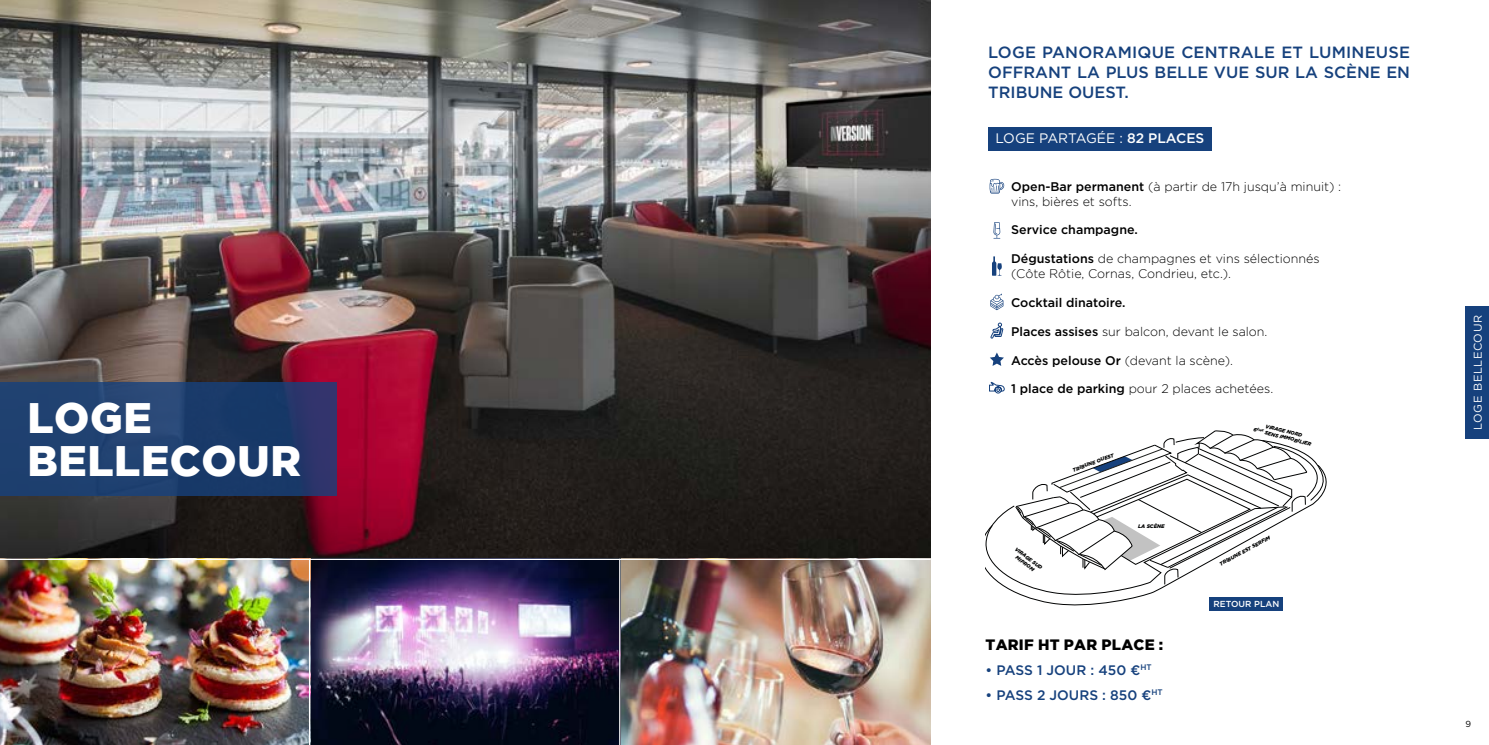
<style>
.page{position:relative;width:1489px;height:745px;background:#fff}
.page>*{position:absolute;margin:0;border:0;box-sizing:border-box;transform-origin:0 0}
.t1{font:900 42.5px "Gotham";letter-spacing:.015em;color:#fff}
.t2{font:500 16.25px/20px "Gotham";color:#16417d;text-align:justify}
.t3{font:900 15px "Gotham";letter-spacing:.015em;color:#000}
.t4{font:500 13.75px "Gotham";color:#16417d}
.t5{font:13.75px "Gotham";color:#fff}
.t6{font:300 12.5px/15px "Gotham";color:#000}
.t7{font:500 12.5px "Gotham";color:#000}
.t8{font:11.25px "Gotham";letter-spacing:.05em;color:#fff}
.t9{font:500 8.75px "Gotham";color:#fff}
.t10{font:8.75px "Gotham";color:#000}
.t11{font:italic 900 5.12px/6.1px "Gotham";color:#010202;text-align:center}
.s1{font-weight:500}
</style>
<div class="page">
<img style="left:0;top:0;width:930px;height:744px">
<hr style="left:0;top:558px;width:930px;height:1px;background:#fff">
<hr style="left:309px;top:558px;width:1px;height:186px;background:#fff">
<hr style="left:619px;top:558px;width:1px;height:186px;background:#fff">
<div style="left:1464px;top:306px;width:24px;height:132px;background:#16417d"></div>
<svg style="left:0;top:382px;width:337px;height:113px;background:#203d6d"></svg>
<div style="left:988px;top:126px;width:223px;height:24px;background:#16417d"></div>
<div style="left:1209px;top:596px;width:74px;height:14px;background:#16417d"></div>
<svg style="left:985px;top:430px;width:342px;height:168px"></svg>
<svg style="left:990px;top:322px;width:13px;height:16px"></svg>
<svg style="left:989px;top:381px;width:15px;height:12px"></svg>
<svg style="left:990px;top:352px;width:13px;height:13px"></svg>
<svg style="left:992px;top:256px;width:9px;height:19px"></svg>
<svg style="left:990px;top:293px;width:13px;height:17px"></svg>
<svg style="left:989px;top:179px;width:15px;height:14px"></svg>
<svg style="left:993px;top:222px;width:7px;height:16px"></svg>
<h1 class="t1" style="left:27px;top:393px;width:126px">LOGE</h1>
<h1 class="t1" style="left:27px;top:436px;width:275px">BELLECOUR</h1>
<h2 class="t2" style="left:988px;top:42px;width:423px">LOGE PANORAMIQUE CENTRALE ET LUMINEUSE OFFRANT LA PLUS BELLE VUE SUR LA SCÈNE EN TRIBUNE OUEST.</h2>
<p class="t5" style="left:995px;top:130px;width:210px">LOGE PARTAGÉE : <span class="s1">82 PLACES</span></p>
<p class="t6" style="left:1011px;top:178px;width:331px"><span class="s1">Open-Bar permanent</span> (à partir de 17h jusqu’à minuit) : vins, bières et softs.</p>
<p class="t7" style="left:1011px;top:221px;width:128px">Service champagne.</p>
<p class="t6" style="left:1011px;top:251px;width:310px"><span class="s1">Dégustations</span> de champagnes et vins sélectionnés (Côte Rôtie, Cornas, Condrieu, etc.).</p>
<p class="t7" style="left:1011px;top:294px;width:116px">Cocktail dinatoire.</p>
<p class="t6" style="left:1011px;top:323px;width:258px"><span class="s1">Places assises</span> sur balcon, devant le salon.</p>
<p class="t6" style="left:1011px;top:352px;width:223px"><span class="s1">Accès pelouse Or</span> (devant la scène).</p>
<p class="t6" style="left:1011px;top:381px;width:264px"><span class="s1">1 place de parking</span> pour 2 places achetées.</p>
<p class="t11" style="left:1017px;top:545px;width:34px;rotate:37deg">VIRAGE SUD<br>MIPROM</p>
<p class="t11" style="left:1071px;top:466px;width:45px;rotate:-20deg">TRIBUNE OUEST</p>
<p class="t11" style="left:1137px;top:522px;width:28px">LA SCÈNE</p>
<p class="t3" style="left:985px;top:635px;width:179px">TARIF HT PAR PLACE :</p>
<p class="t4" style="left:985px;top:660px;width:167px">• PASS 1 JOUR : 450 €<sup>HT</sup></p>
<p class="t4" style="left:985px;top:685px;width:179px">• PASS 2 JOURS : 850 €<sup>HT</sup></p>
<p class="t11" style="left:1256px;top:419px;width:61px;rotate:15deg">VIRAGE NORD<br>6<sup>ÈME</sup> SENS IMMOBILIER</p>
<p class="t11" style="left:1218px;top:561px;width:58px;rotate:-29deg">TRIBUNE EST SERFIM</p>
<p class="t9" style="left:1213px;top:597px;width:67px">RETOUR PLAN</p>
<p class="t8" style="left:1470px;top:429px;width:116px;rotate:-90deg">LOGE BELLECOUR</p>
<p class="t10" style="left:1465px;top:718px;width:7px">9</p>
</div>
